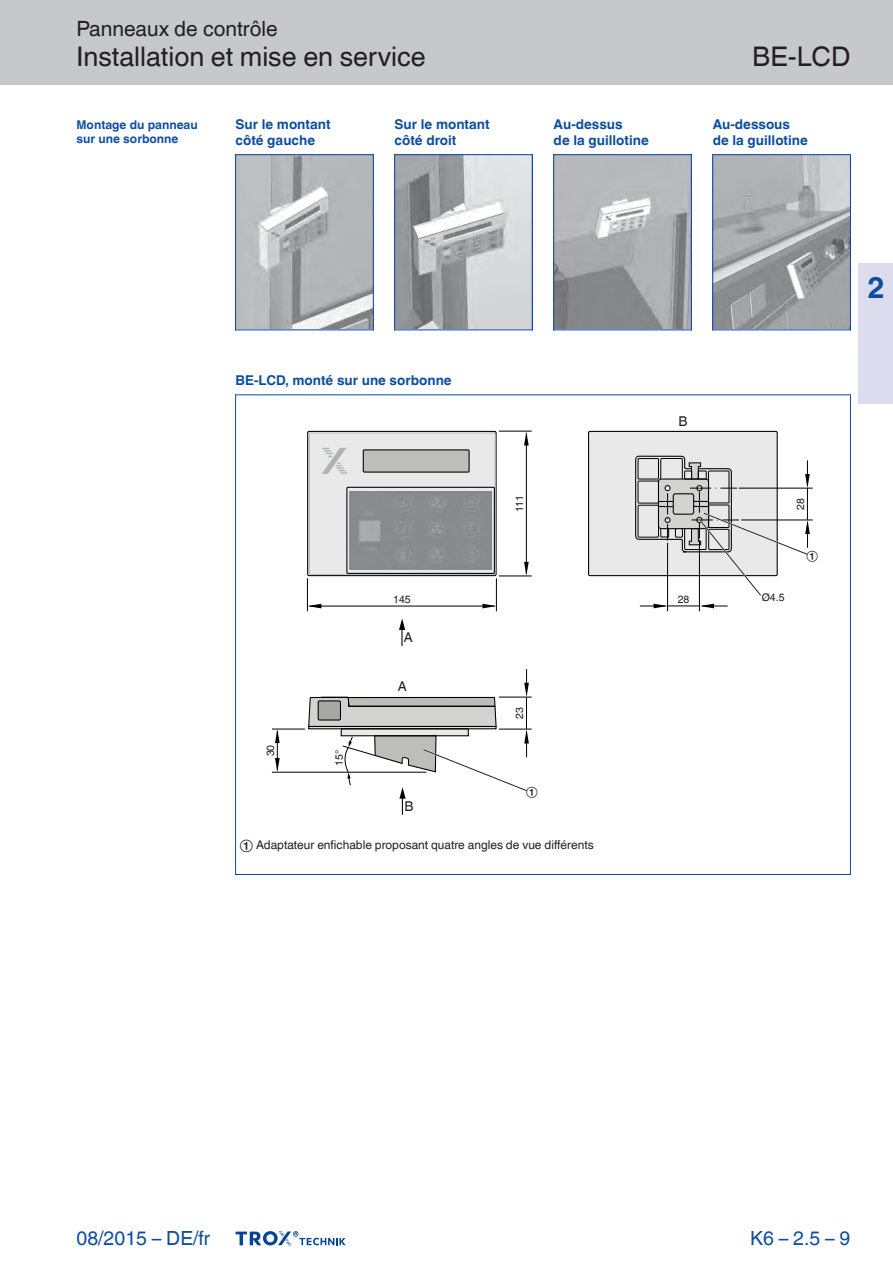
<style>
.page{position:relative;width:893px;height:1263px;background:#fff}
.page>*{position:absolute;margin:0;border:0;box-sizing:border-box;transform-origin:0 0}
.t1{font:700 30px "TROX Helvetica";color:#0d4da1}
.t2{font:27px "TROX Helvetica";color:#231f20}
.t3{font:21px "TROX Helvetica";color:#231f20}
.t4{font:19.5px "TROX Helvetica";color:#0d4da1}
.t5{font:700 13.5px/16.2px "TROX Helvetica";color:#0d4da1}
.t6{font:13.5px "TROX Helvetica";color:#1d1d1b}
.t7{font:12px "TROX Helvetica";color:#231f20}
.t8{font:700 12px/14.4px "TROX Helvetica";color:#0d4da1}
.t9{font:10.5px "TROX Helvetica";color:#1d1d1b}
</style>
<div class="page">
<div style="left:0;top:0;width:893px;height:85px;background:#c7c8ca"></div>
<svg style="left:236px;top:1231px;width:110px;height:15px"></svg>
<div style="left:859px;top:264px;width:34px;height:140px;background:#dbddef"></div>
<img style="left:236px;top:155px;width:137px;height:174px">
<img style="left:395px;top:155px;width:137px;height:174px">
<img style="left:554px;top:155px;width:137px;height:174px">
<img style="left:713px;top:155px;width:137px;height:174px">
<hr style="left:235px;top:154px;width:1px;height:176px;background:#0d4da1">
<hr style="left:373px;top:154px;width:1px;height:176px;background:#0d4da1">
<hr style="left:691px;top:154px;width:1px;height:176px;background:#0d4da1">
<hr style="left:235px;top:154px;width:139px;height:1px;background:#0d4da1">
<hr style="left:235px;top:329px;width:139px;height:1px;background:#0d4da1">
<hr style="left:553px;top:329px;width:139px;height:1px;background:#0d4da1">
<hr style="left:712px;top:329px;width:138px;height:1px;background:#0d4da1">
<hr style="left:394px;top:154px;width:1px;height:176px;background:#0d4da1">
<hr style="left:532px;top:154px;width:1px;height:176px;background:#0d4da1">
<hr style="left:394px;top:154px;width:138px;height:1px;background:#0d4da1">
<hr style="left:553px;top:154px;width:1px;height:176px;background:#0d4da1">
<hr style="left:553px;top:154px;width:139px;height:1px;background:#0d4da1">
<hr style="left:394px;top:329px;width:138px;height:1px;background:#0d4da1">
<hr style="left:712px;top:154px;width:1px;height:176px;background:#0d4da1">
<hr style="left:850px;top:154px;width:1px;height:176px;background:#0d4da1">
<hr style="left:712px;top:154px;width:138px;height:1px;background:#0d4da1">
<div style="left:589px;top:431px;width:188px;height:145px;background:#e9e9e9"></div>
<div style="left:308px;top:431px;width:188px;height:145px;background:#e9e9e9"></div>
<div style="left:363px;top:450px;width:106px;height:22px;background:#bdbdbc"></div>
<div style="left:307px;top:431px;width:190px;height:145px;border:1px solid #000"></div>
<div style="left:309px;top:433px;width:186px;height:142px;border:1px solid #bdbdbc"></div>
<div style="left:363px;top:449px;width:107px;height:24px;border:1px solid #000"></div>
<div style="left:346px;top:487px;width:149px;height:87px;border:1px solid #000"></div>
<div style="left:588px;top:431px;width:190px;height:145px;border:1px solid #000"></div>
<svg style="left:322px;top:448px;width:26px;height:26px"></svg>
<img style="left:349px;top:491px;width:142px;height:79px">
<hr style="left:667px;top:543px;width:1px;height:68px;background:#000">
<hr style="left:741px;top:520px;width:72px;height:1px;background:#000">
<hr style="left:699px;top:540px;width:1px;height:71px;background:#000">
<hr style="left:739px;top:488px;width:74px;height:1px;background:#000">
<hr style="left:309px;top:606px;width:185px;height:1px;background:#000">
<svg style="left:482px;top:604px;width:14px;height:4px"></svg>
<svg style="left:308px;top:604px;width:13px;height:4px"></svg>
<hr style="left:307px;top:578px;width:1px;height:33px;background:#000">
<hr style="left:496px;top:578px;width:1px;height:33px;background:#000">
<hr style="left:499px;top:576px;width:33px;height:1px;background:#000">
<hr style="left:526px;top:434px;width:1px;height:140px;background:#000">
<svg style="left:524px;top:432px;width:5px;height:13px"></svg>
<svg style="left:524px;top:562px;width:5px;height:14px"></svg>
<hr style="left:499px;top:431px;width:33px;height:1px;background:#000">
<hr style="left:272px;top:729px;width:33px;height:1px;background:#000">
<hr style="left:272px;top:772px;width:154px;height:1px;background:#000">
<hr style="left:277px;top:731px;width:1px;height:39px;background:#000">
<svg style="left:275px;top:729px;width:5px;height:14px"></svg>
<svg style="left:275px;top:758px;width:5px;height:14px"></svg>
<hr style="left:499px;top:697px;width:33px;height:1px;background:#000">
<hr style="left:499px;top:729px;width:33px;height:1px;background:#000">
<svg style="left:700px;top:604px;width:28px;height:4px"></svg>
<svg style="left:640px;top:604px;width:27px;height:4px"></svg>
<hr style="left:668px;top:606px;width:31px;height:1px;background:#000">
<svg style="left:635px;top:455px;width:175px;height:142px"></svg>
<svg style="left:308px;top:618px;width:221px;height:197px"></svg>
<hr style="left:235px;top:394px;width:1px;height:481px;background:#0d4da1">
<hr style="left:850px;top:394px;width:1px;height:481px;background:#0d4da1">
<hr style="left:235px;top:394px;width:615px;height:1px;background:#0d4da1">
<hr style="left:235px;top:874px;width:615px;height:1px;background:#0d4da1">
<h3 class="t3" style="left:77px;top:17px;width:203px">Panneaux de contrôle</h3>
<h2 class="t2" style="left:77px;top:41px;width:351px">Installation et mise en service</h2>
<h2 class="t2" style="left:752px;top:41px;width:100px">BE-LCD</h2>
<p class="t8" style="left:77px;top:117px;width:123px">Montage du panneau sur une sorbonne</p>
<p class="t5" style="left:236px;top:116px;width:96px">Sur le montant côté gauche</p>
<p class="t5" style="left:395px;top:116px;width:96px">Sur le montant côté droit</p>
<p class="t5" style="left:554px;top:116px;width:97px">Au-dessus<br>de la guillotine</p>
<p class="t5" style="left:713px;top:116px;width:97px">Au-dessous de la guillotine</p>
<p class="t5" style="left:236px;top:372px;width:218px">BE-LCD, monté sur une sorbonne</p>
<p class="t9" style="left:393px;top:593px;width:19px">145</p>
<p class="t6" style="left:404px;top:629px;width:11px">A</p>
<p class="t9" style="left:264px;top:756px;width:13px;rotate:-90deg">30</p>
<p class="t9" style="left:333px;top:766px;width:17px;rotate:-90deg">15°</p>
<p class="t6" style="left:398px;top:679px;width:11px">A</p>
<p class="t6" style="left:404px;top:798px;width:11px">B</p>
<p class="t9" style="left:513px;top:512px;width:19px;rotate:-90deg">111</p>
<p class="t9" style="left:514px;top:719px;width:13px;rotate:-90deg">23</p>
<p class="t9" style="left:526px;top:785px;width:13px">①</p>
<p class="t7" style="left:240px;top:837px;width:355px">① Adaptateur enfichable proposant quatre angles de vue différents</p>
<p class="t6" style="left:678px;top:414px;width:11px">B</p>
<p class="t9" style="left:678px;top:593px;width:13px">28</p>
<h1 class="t1" style="left:867px;top:270px;width:19px">2</h1>
<p class="t9" style="left:794px;top:510px;width:13px;rotate:-90deg">28</p>
<p class="t9" style="left:762px;top:592px;width:24px">Ø4.5</p>
<p class="t9" style="left:807px;top:549px;width:13px">①</p>
<h3 class="t4" style="left:77px;top:1227px;width:135px">08/2015 – DE/fr</h3>
<h3 class="t4" style="left:750px;top:1227px;width:102px">K6 – 2.5 – 9</h3>
</div>
